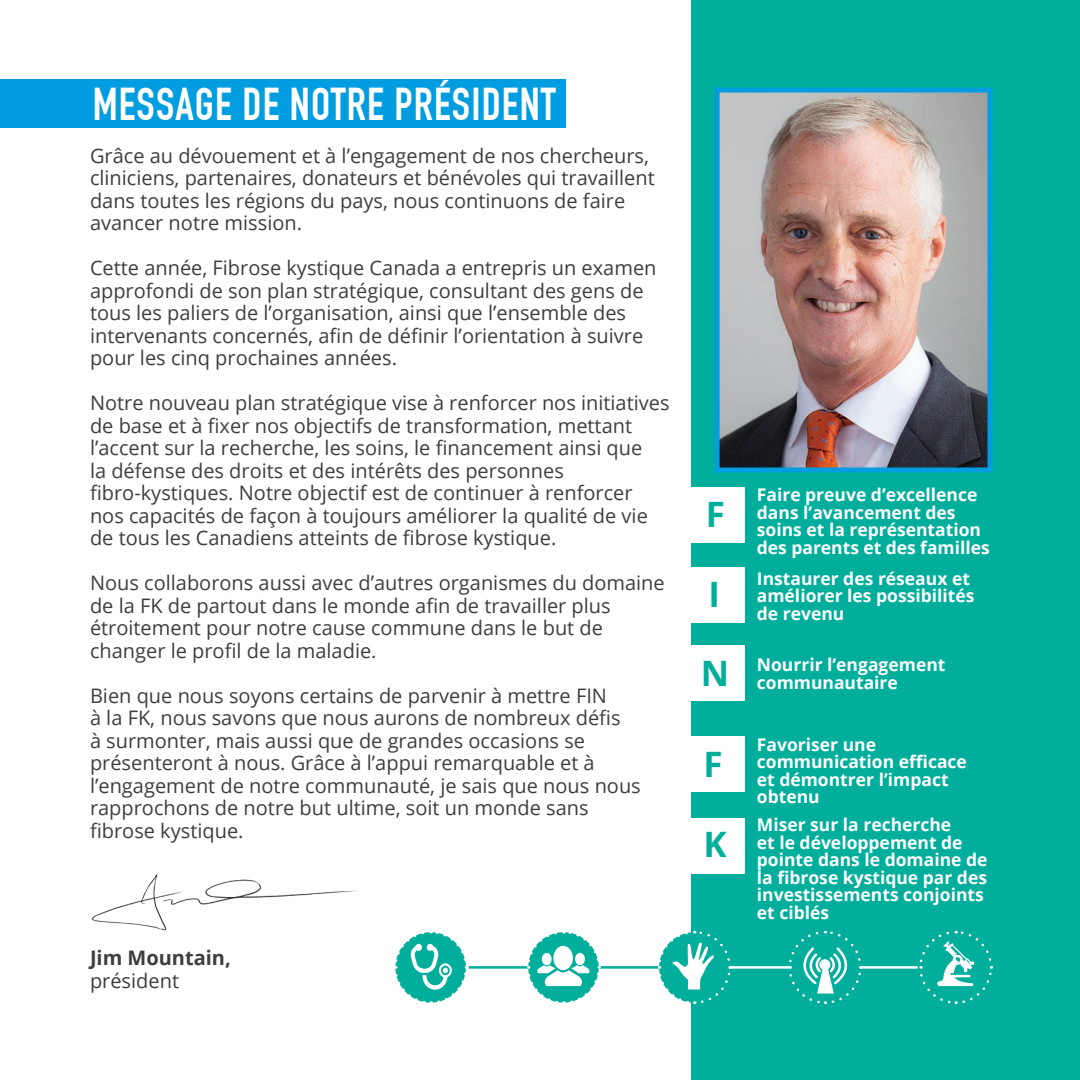
<style>
.page{position:relative;width:1080px;height:1080px;background:#fff}
.page>*{position:absolute;margin:0;border:0;box-sizing:border-box;transform-origin:0 0}
.t1{font:700 45px "DIN Condensed";letter-spacing:.025em;color:#fff}
.t2{font:700 35px "Open Sans";color:#00ae9b}
.t3{font:20px/22.5px "Open Sans";color:#3e3e3f}
.t4{font:700 20px "Open Sans";color:#3e3e3f}
.t5{font:700 17.5px/17.5px "Open Sans";color:#fff}
</style>
<div class="page">
<div style="left:692px;top:0;width:388px;height:1080px;background:#00ae9b"></div>
<div style="left:0;top:79px;width:565px;height:49px;background:#009de0"></div>
<img style="left:92px;top:874px;width:265px;height:57px">
<img style="left:721px;top:94px;width:265px;height:372px">
<div style="left:715px;top:88px;width:277px;height:384px;border:5px solid #009de0"></div>
<hr style="left:469px;top:966px;width:449px;height:3px;background:#fff">
<hr style="left:469px;top:966px;width:214px;height:3px;background:#00ae9b">
<div style="left:690px;top:488px;width:55px;height:55px;background:#fff"></div>
<div style="left:690px;top:567px;width:55px;height:55px;background:#fff"></div>
<div style="left:690px;top:645px;width:55px;height:55px;background:#fff"></div>
<div style="left:690px;top:736px;width:55px;height:55px;background:#fff"></div>
<div style="left:690px;top:818px;width:55px;height:55px;background:#fff"></div>
<svg style="left:657px;top:930px;width:75px;height:75px"></svg>
<svg style="left:919px;top:931px;width:74px;height:73px"></svg>
<svg style="left:395px;top:932px;width:71px;height:71px"></svg>
<svg style="left:787px;top:931px;width:76px;height:73px"></svg>
<svg style="left:526px;top:932px;width:75px;height:71px"></svg>
<h1 class="t1" style="left:93px;top:77px;width:465px">MESSAGE DE NOTRE PRÉSIDENT</h1>
<p class="t3" style="left:90px;top:144px;width:566px">Grâce au dévouement et à l’engagement de nos chercheurs, cliniciens, partenaires, donateurs et bénévoles qui travaillent dans toutes les régions du pays, nous continuons de faire avancer notre mission.</p>
<p class="t3" style="left:90px;top:256px;width:568px">Cette année, Fibrose kystique Canada a entrepris un examen approfondi de son plan stratégique, consultant des gens de tous les paliers de l’organisation, ainsi que l’ensemble des intervenants concernés, afin de définir l’orientation à suivre pour les cinq prochaines années.</p>
<p class="t3" style="left:90px;top:391px;width:581px">Notre nouveau plan stratégique vise à renforcer nos initiatives de base et à fixer nos objectifs de transformation, mettant l’accent sur la recherche, les soins, le financement ainsi que<br>la défense des droits et des intérêts des personnes fibro-kystiques. Notre objectif est de continuer à renforcer nos capacités de façon à toujours améliorer la qualité de vie de tous les Canadiens atteints de fibrose kystique.</p>
<p class="t3" style="left:90px;top:571px;width:576px">Nous collaborons aussi avec d’autres organismes du domaine de la FK de partout dans le monde afin de travailler plus étroitement pour notre cause commune dans le but de changer le profil de la maladie.</p>
<p class="t3" style="left:90px;top:684px;width:552px">Bien que nous soyons certains de parvenir à mettre FIN<br>à la FK, nous savons que nous aurons de nombreux défis<br>à surmonter, mais aussi que de grandes occasions se présenteront à nous. Grâce à l’appui remarquable et à l’engagement de notre communauté, je sais que nous nous rapprochons de notre but ultime, soit un monde sans fibrose kystique.</p>
<p class="t4" style="left:90px;top:944px;width:142px">Jim Mountain,</p>
<p class="t3" style="left:90px;top:969px;width:91px">président</p>
<h2 class="t2" style="left:706px;top:490px;width:21px">F</h2>
<h2 class="t2" style="left:708px;top:570px;width:13px">I</h2>
<h2 class="t2" style="left:701px;top:648px;width:30px">N</h2>
<h2 class="t2" style="left:703px;top:739px;width:21px">F</h2>
<h2 class="t2" style="left:703px;top:820px;width:25px">K</h2>
<p class="t5" style="left:757px;top:486px;width:234px">Faire preuve d’excellence dans l’avancement des soins et la représentation des parents et des familles</p>
<p class="t5" style="left:757px;top:569px;width:219px">Instaurer des réseaux et améliorer les possibilités de revenu</p>
<p class="t5" style="left:757px;top:656px;width:190px">Nourrir l’engagement communautaire</p>
<p class="t5" style="left:757px;top:735px;width:212px">Favoriser une communication efficace et démontrer l’impact obtenu</p>
<p class="t5" style="left:757px;top:816px;width:232px">Miser sur la recherche<br>et le développement de pointe dans le domaine de la fibrose kystique par des investissements conjoints et ciblés</p>
</div>
